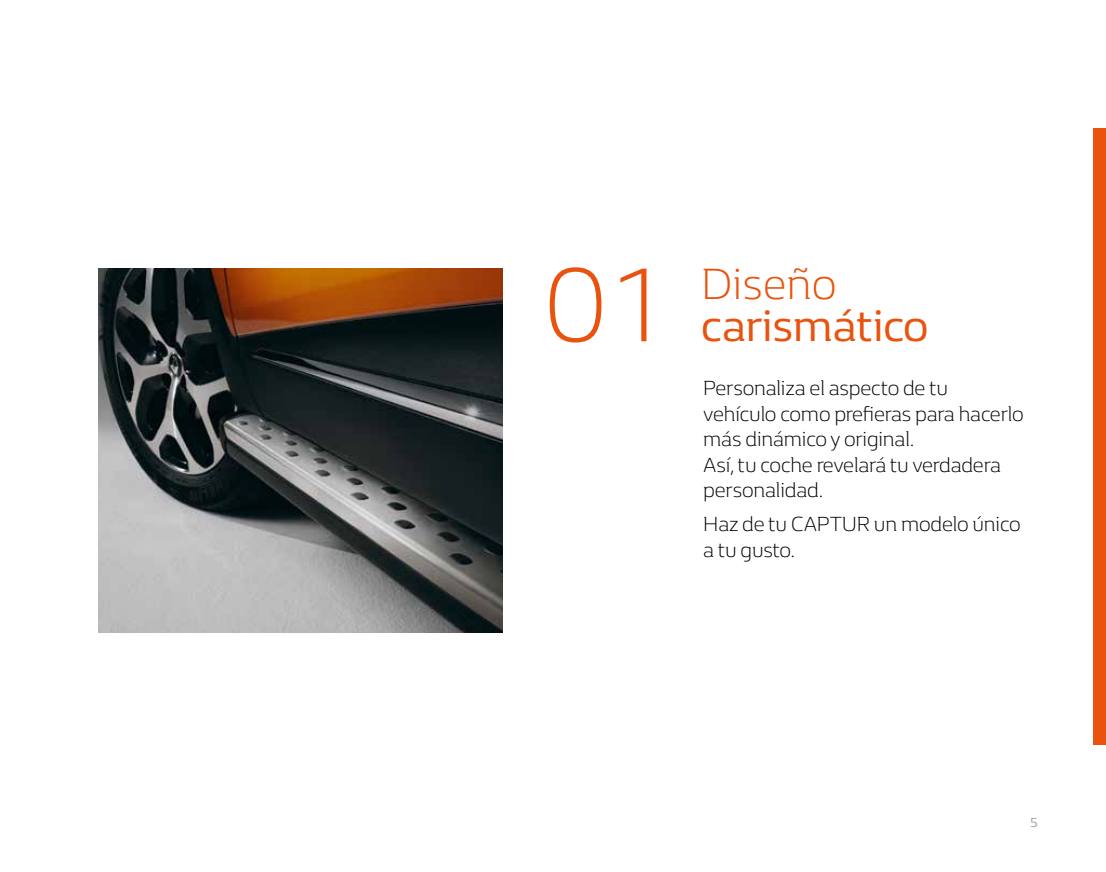
<style>
.page{position:relative;width:1106px;height:872px;background:#fff}
.page>*{position:absolute;margin:0;border:0;box-sizing:border-box;transform-origin:0 0}
.t1{font:300 108px "Renault Life";color:#e9530e}
.t2{font:45px "Renault Life";color:#e9530e}
.t3{font:300 45px "Renault Life";color:#e9530e}
.t4{font:300 21px/25.5px "Renault Life";letter-spacing:-.01em;color:#000}
.t5{font:13.5px "Renault Life";color:#9d9d9c}
</style>
<div class="page">
<img style="left:99px;top:268px;width:404px;height:364px">
<div style="left:1093px;top:128px;width:13px;height:616px;background:#e9530e"></div>
<h1 class="t1" style="left:544px;top:232px;width:126px">01</h1>
<h2 class="t3" style="left:701px;top:253px;width:137px">Diseño</h2>
<h2 class="t2" style="left:701px;top:296px;width:229px">carismático</h2>
<p class="t4" style="left:703px;top:374px;width:322px">Personaliza el aspecto de tu vehículo como prefieras para hacerlo más dinámico y original.<br>Así, tu coche revelará tu verdadera personalidad.</p>
<p class="t4" style="left:703px;top:510px;width:319px">Haz de tu CAPTUR un modelo único a tu gusto.</p>
<p class="t5" style="left:1030px;top:813px;width:9px">5</p>
</div>
